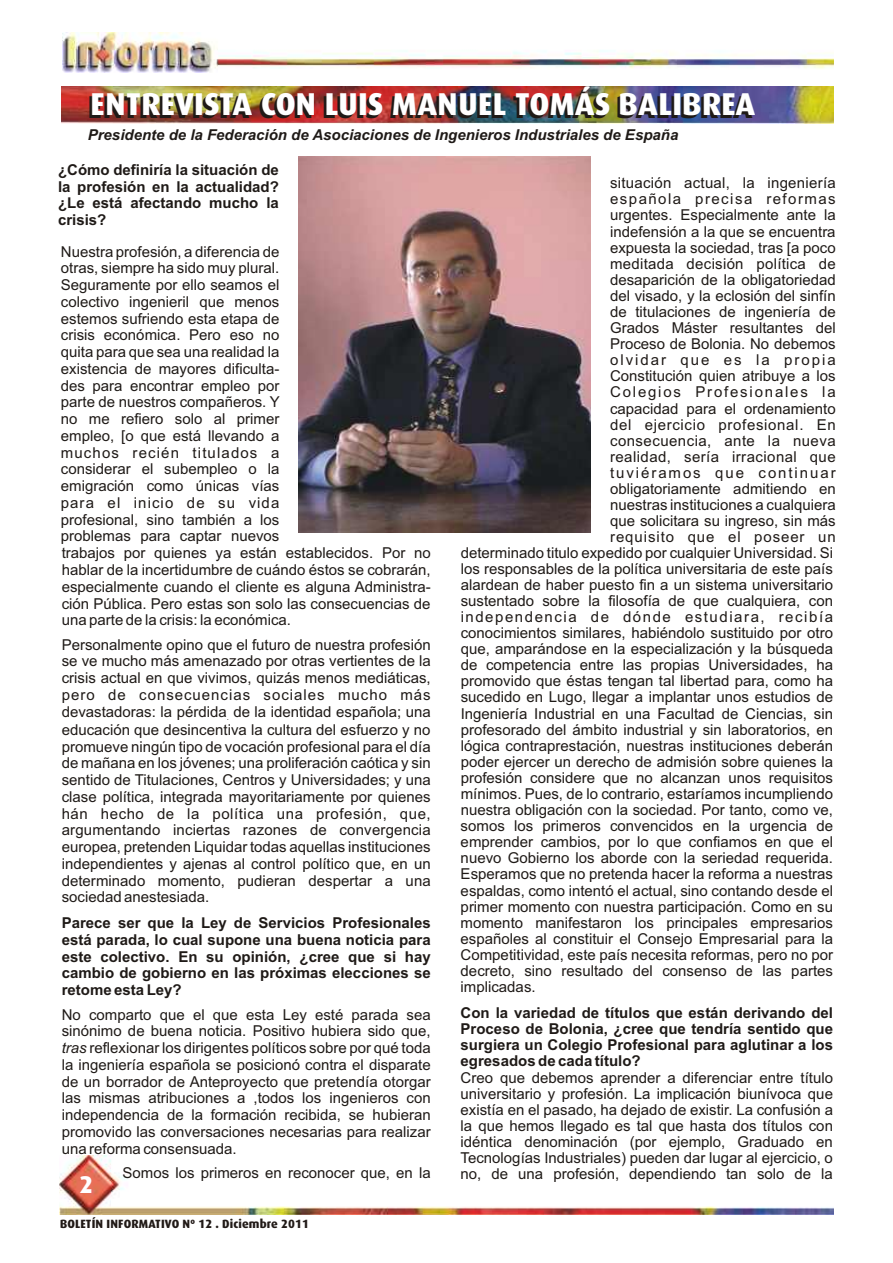
<style>
.page{position:relative;width:893px;height:1263px;background:#fff}
.page>*{position:absolute;margin:0;border:0;box-sizing:border-box;transform-origin:0 0}
.t1{font:800 31.65px "Dax";color:#fff}
.t2{font:800 24.3px "Dax";color:#fff}
.t3{font:15px/16.8px "Arial";color:#1f1a17;text-align:justify}
.t4{font:700 15px/16.8px "Arial";color:#1f1a17;text-align:justify}
.t5{font:italic 700 15px "Arial";color:#1f1a17}
.t6{font:15px "Arial";letter-spacing:.02em;color:#1f1a17}
.t7{font:15px "Arial";letter-spacing:.03em;color:#1f1a17}
.t8{font:15px "Arial";letter-spacing:.13em;color:#1f1a17}
.t9{font:15px "Arial";letter-spacing:.105em;color:#1f1a17}
.t10{font:15px "Arial";letter-spacing:.045em;color:#1f1a17}
.t11{font:15px "Arial";letter-spacing:.1em;color:#1f1a17}
.t12{font:15px "Arial";letter-spacing:.12em;color:#1f1a17}
.t13{font:15px "Arial";letter-spacing:.065em;color:#1f1a17}
.t14{font:800 12px "Dax";color:#211a17}
.t15{font:7.5px "Arial";color:#1f1a17}
.s1{font-style:italic}
</style>
<div class="page">
<img style="left:60px;top:1155px;width:773px;height:59px">
<img style="left:63px;top:33px;width:770px;height:39px">
<img style="left:61px;top:87px;width:772px;height:37px">
<img style="left:299px;top:156px;width:291px;height:376px">
<h1 class="t1" style="left:91px;top:91px;width:667px">ENTREVIST A CON LUIS MANUEL TOMÁS BALIBREA</h1>
<p class="t5" style="left:88px;top:129px;width:592px">Presidente de la Federación de Asociaciones de Ingenieros Industriales de España</p>
<p class="t4" style="left:58px;top:163px;width:222px">¿Cómo definiría la situación de la profesión en la actualidad? ¿Le está afectando mucho la crisis?</p>
<p class="t3" style="left:61px;top:244px;width:371px;text-align:left">Nuestra profesión, a diferencia de<br>otras, siempre ha sido muy plural.<br>Seguramente por ello seamos el<br>colectivo ingenieril que menos<br>estemos sufriendo esta etapa de<br>crisis económica. Pero eso no<br>quita para que sea una realidad la<br>existencia de mayores dificulta-<br>des para encontrar empleo por<br>parte de nuestros compañeros. Y<br>no me refiero solo al primer<br>empleo, [o que está llevando a<br>muchos recién titulados a<br>considerar el subempleo o la<br>emigración como únicas vías<br>para el inicio de su vida<br>profesional, sino también a los<br>problemas para captar nuevos<br>trabajos por quienes ya están establecidos. Por no hablar de la incertidumbre de cuándo éstos se cobrarán, especialmente cuando el cliente es alguna Administra&shy;ción Pública. Pero estas son solo las consecuencias de una parte de la crisis: la económica.</p>
<p class="t3" style="left:62px;top:637px;width:371px">Personalmente opino que el futuro de nuestra profesión se ve mucho más amenazado por otras vertientes de la crisis actual en que vivimos, quizás menos mediáticas, pero de consecuencias sociales mucho más devastadoras: la pérdida de la identidad española; una</p>
<p class="t15" style="left:227px;top:714px;width:4px">.</p>
<p class="t3" style="left:62px;top:722px;width:371px">educación que desincentiva la cultura del esfuerzo y no promueve ningún tipo de vocación profesional para el día de mañana en los jóvenes; una proliferación caótica y sin sentido de Titulaciones, Centros y Universidades; y una clase política, integrada mayoritariamente por quienes hán hecho de la política una profesión, que, argumentando inciertas razones de convergencia europea, pretenden Liquidar todas aquellas instituciones independientes y ajenas al control político que, en un determinado momento, pudieran despertar a una sociedad anestesiada.</p>
<p class="t4" style="left:62px;top:916px;width:371px">Parece ser que la Ley de Servicios Profesionales está parada, lo cual supone una buena noticia para este colectivo. En su opinión, ¿cree que si hay cambio de gobierno en las próximas elecciones se retome esta Ley?</p>
<p class="t3" style="left:62px;top:1007px;width:371px">No comparto que el que esta Ley esté parada sea sinónimo de buena noticia. Positivo hubiera sido que, <span class="s1">tras</span> reflexionar los dirigentes políticos sobre por qué toda la ingeniería española se posicionó contra el disparate de un borrador de Anteproyecto que pretendía otorgar las mismas atribuciones a ,todos los ingenieros con independencia de la formación recibida, se hubieran promovido las conversaciones necesarias para realizar una reforma consensuada.</p>
<p class="t3" style="left:123px;top:1166px;width:310px">Somos los primeros en reconocer que, en la</p>
<p class="t6" style="left:610px;top:177px;width:227px">situación actual, la ingeniería</p>
<p class="t11" style="left:610px;top:193px;width:227px">española precisa reformas</p>
<p class="t3" style="left:610px;top:208px;width:227px">urgentes. Especialmente ante la</p>
<p class="t3" style="left:610px;top:224px;width:227px">indefensión a la que se encuentra</p>
<p class="t3" style="left:610px;top:240px;width:227px">expuesta la sociedad, tras [a poco</p>
<p class="t6" style="left:610px;top:258px;width:227px">meditada decisión política de</p>
<p class="t3" style="left:610px;top:272px;width:227px">desaparición de la obligatoriedad</p>
<p class="t3" style="left:610px;top:289px;width:227px">del visado, y la eclosión del sinfín</p>
<p class="t3" style="left:610px;top:305px;width:227px">de titulaciones de ingeniería de</p>
<p class="t3" style="left:610px;top:321px;width:227px">Grados Máster resultantes del</p>
<p class="t3" style="left:610px;top:337px;width:227px">Proceso de Bolonia. No debemos</p>
<p class="t8" style="left:610px;top:354px;width:227px">olvidar que es la propia</p>
<p class="t3" style="left:610px;top:369px;width:227px">Constitución quien atribuye a los</p>
<p class="t12" style="left:610px;top:386px;width:227px">Colegios Profesionales la</p>
<p class="t3" style="left:610px;top:401px;width:227px">capacidad para el ordenamiento</p>
<p class="t10" style="left:610px;top:419px;width:227px">del ejercicio profesional. En</p>
<p class="t7" style="left:610px;top:435px;width:227px">consecuencia, ante la nueva</p>
<p class="t7" style="left:610px;top:451px;width:227px">realidad, sería irracional que</p>
<p class="t8" style="left:610px;top:467px;width:227px">tuviéramos que continuar</p>
<p class="t3" style="left:610px;top:482px;width:227px">obligatoriamente admitiendo en</p>
<p class="t3" style="left:610px;top:498px;width:227px">nuestras instituciones a cualquiera</p>
<p class="t3" style="left:610px;top:514px;width:227px">que solicitara su ingreso, sin más</p>
<p class="t13" style="left:610px;top:531px;width:227px">requisito que el poseer un</p>
<p class="t3" style="left:461px;top:545px;width:374px">determinado titulo expedido por cualquier Universidad. Si</p>
<p class="t3" style="left:461px;top:561px;width:374px">los responsables de la política universitaria de este país</p>
<p class="t3" style="left:461px;top:577px;width:374px">alardean de haber puesto fin a un sistema universitario</p>
<p class="t3" style="left:461px;top:594px;width:374px">sustentado sobre la filosofía de que cualquiera, con</p>
<p class="t9" style="left:461px;top:611px;width:374px">independencia de dónde estudiara, recibía</p>
<p class="t3" style="left:461px;top:626px;width:374px">conocimientos similares, habiéndolo sustituido por otro</p>
<p class="t3" style="left:461px;top:642px;width:374px">que, amparándose en la especialización y la búsqueda</p>
<p class="t3" style="left:461px;top:658px;width:374px">de competencia entre las propias Universidades, ha</p>
<p class="t3" style="left:461px;top:674px;width:374px">promovido que éstas tengan tal libertad para, como ha</p>
<p class="t3" style="left:461px;top:690px;width:374px">sucedido en Lugo, llegar a implantar unos estudios de</p>
<p class="t3" style="left:461px;top:706px;width:374px">Ingeniería Industrial en una Facultad de Ciencias, sin</p>
<p class="t3" style="left:461px;top:722px;width:374px">profesorado del ámbito industrial y sin laboratorios, en</p>
<p class="t3" style="left:461px;top:738px;width:374px">lógica contraprestación, nuestras instituciones deberán</p>
<p class="t3" style="left:461px;top:754px;width:374px">poder ejercer un derecho de admisión sobre quienes la</p>
<p class="t3" style="left:461px;top:771px;width:374px">profesión considere que no alcanzan unos requisitos</p>
<p class="t3" style="left:461px;top:787px;width:374px">mínimos. Pues, de lo contrario, estaríamos incumpliendo</p>
<p class="t3" style="left:461px;top:803px;width:374px">nuestra obligación con la sociedad. Por tanto, como ve,</p>
<p class="t3" style="left:461px;top:819px;width:374px">somos los primeros convencidos en la urgencia de</p>
<p class="t3" style="left:461px;top:835px;width:374px">emprender cambios, por lo que confiamos en que el</p>
<p class="t3" style="left:461px;top:851px;width:374px">nuevo Gobierno los aborde con la seriedad requerida.</p>
<p class="t3" style="left:461px;top:867px;width:374px">Esperamos que no pretenda hacer la reforma a nuestras</p>
<p class="t3" style="left:461px;top:883px;width:374px">espaldas, como intentó el actual, sino contando desde el</p>
<p class="t3" style="left:461px;top:899px;width:374px">primer momento con nuestra participación. Como en su</p>
<p class="t3" style="left:461px;top:915px;width:374px">momento manifestaron los principales empresarios</p>
<p class="t3" style="left:461px;top:931px;width:374px">españoles al constituir el Consejo Empresarial para la</p>
<p class="t3" style="left:461px;top:947px;width:374px">Competitividad, este país necesita reformas, pero no por</p>
<p class="t3" style="left:461px;top:964px;width:374px">decreto, sino resultado del consenso de las partes</p>
<p class="t3" style="left:461px;top:980px;width:77px">implicadas.</p>
<p class="t4" style="left:461px;top:1006px;width:374px;line-height:16px">Con la variedad de títulos que están derivando del Proceso de Bolonia, ¿cree que tendría sentido que surgiera un Colegio Profesional para aglutinar a los egresados de cada título?</p>
<p class="t3" style="left:461px;top:1071px;width:374px;line-height:16px">Creo que debemos aprender a diferenciar entre título universitario y profesión. La implicación biunívoca que existía en el pasado, ha dejado de existir. La confusión a la que hemos llegado es tal que hasta dos títulos con idéntica denominación (por ejemplo, Graduado en Tecnologías Industriales) pueden dar lugar al ejercicio, o no, de una profesión, dependiendo tan solo de la</p>
<h2 class="t2" style="left:80px;top:1174px;width:16px">2</h2>
<p class="t14" style="left:60px;top:1219px;width:251px">BOLETÍN INFORMATIVO Nº 12 . Diciembre 2011</p>
</div>
